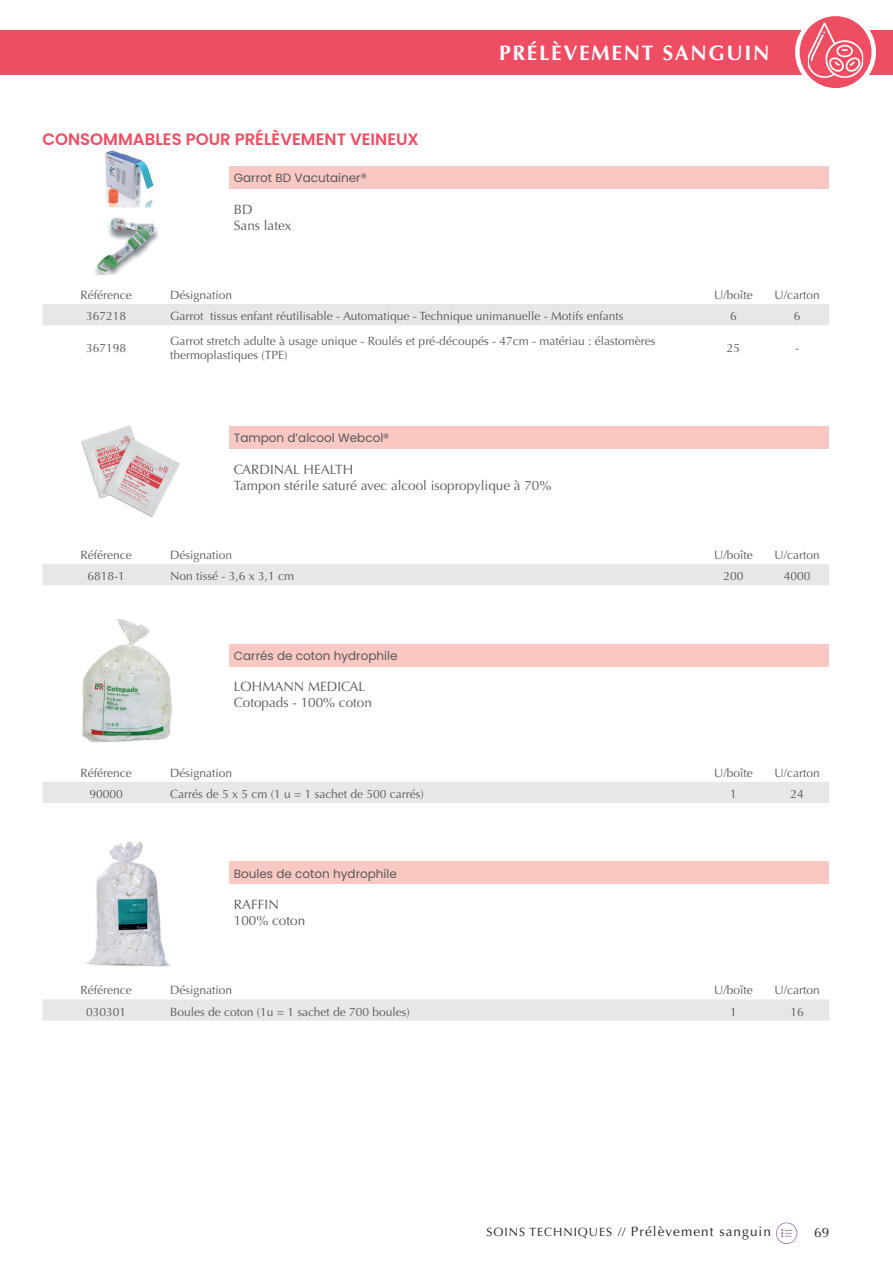
<style>
.page{position:relative;width:893px;height:1263px;background:#fff}
.page>*{position:absolute;margin:0;border:0;box-sizing:border-box;transform-origin:0 0}
.t1{font:700 21px "Optima";letter-spacing:.08em;color:#fff}
.t2{font:600 16.5px "Poppins";color:#ef4d63}
.t3{font:13.5px/15.8px "Optima";color:#57585a}
.t4{font:13.5px "Optima";letter-spacing:.08em;color:#231f20}
.t5{font:12px/14.4px "Optima";color:#57585a}
.t6{font:12px "Poppins";color:#57585a}
.s1{font-size:12px}
</style>
<div class="page">
<div style="left:0;top:30px;width:893px;height:44px;background:#ef4d63"></div>
<svg style="left:795px;top:16px;width:81px;height:72px"></svg>
<div style="left:230px;top:166px;width:599px;height:23px;background:#fac8c3"></div>
<div style="left:230px;top:426px;width:599px;height:23px;background:#fac8c3"></div>
<div style="left:230px;top:644px;width:599px;height:22px;background:#fac8c3"></div>
<div style="left:230px;top:861px;width:599px;height:23px;background:#fac8c3"></div>
<div style="left:43px;top:304px;width:786px;height:21px;background:#e6e7e9"></div>
<div style="left:43px;top:564px;width:786px;height:21px;background:#e6e7e9"></div>
<div style="left:43px;top:782px;width:786px;height:21px;background:#e6e7e9"></div>
<div style="left:43px;top:999px;width:786px;height:21px;background:#e6e7e9"></div>
<img style="left:95px;top:150px;width:64px;height:125px">
<img style="left:81px;top:425px;width:99px;height:92px">
<img style="left:86px;top:842px;width:85px;height:125px">
<img style="left:82px;top:619px;width:90px;height:123px">
<svg style="left:776px;top:1222px;width:21px;height:22px"></svg>
<h2 class="t2" style="left:43px;top:130px;width:378px">CONSOMMABLES POUR PRÉLÈVEMENT VEINEUX</h2>
<p class="t6" style="left:234px;top:171px;width:135px">Garrot BD Vacutainer®</p>
<p class="t3" style="left:234px;top:201px;width:59px">BD<br>Sans latex</p>
<h1 class="t1" style="left:499px;top:40px;width:272px">PRÉLÈVEMENT SANGUIN</h1>
<p class="t5" style="left:81px;top:288px;width:53px">Référence</p>
<p class="t5" style="left:170px;top:288px;width:64px">Désignation</p>
<p class="t5" style="left:714px;top:288px;width:40px">U/boîte</p>
<p class="t5" style="left:775px;top:288px;width:47px">U/carton</p>
<p class="t5" style="left:86px;top:309px;width:42px">367218</p>
<p class="t5" style="left:170px;top:309px;width:455px">Garrot tissus enfant réutilisable - Automatique - Technique unimanuelle - Motifs enfants</p>
<p class="t5" style="left:730px;top:309px;width:8px">6</p>
<p class="t5" style="left:794px;top:309px;width:8px">6</p>
<p class="t5" style="left:86px;top:341px;width:42px">367198</p>
<p class="t5" style="left:170px;top:334px;width:487px">Garrot stretch adulte à usage unique - Roulés et pré-découpés - 47cm - matériau : élastomères thermoplastiques (TPE)</p>
<p class="t5" style="left:727px;top:341px;width:15px">25</p>
<p class="t5" style="left:795px;top:341px;width:5px">-</p>
<p class="t6" style="left:234px;top:431px;width:157px">Tampon d’alcool Webcol®</p>
<p class="t3" style="left:234px;top:462px;width:319px">CARDINAL HEALTH<br>Tampon stérile saturé avec alcool isopropylique à 70%</p>
<p class="t5" style="left:81px;top:548px;width:53px">Référence</p>
<p class="t5" style="left:170px;top:548px;width:64px">Désignation</p>
<p class="t5" style="left:714px;top:548px;width:40px">U/boîte</p>
<p class="t5" style="left:775px;top:548px;width:47px">U/carton</p>
<p class="t5" style="left:88px;top:569px;width:39px">6818-1</p>
<p class="t5" style="left:170px;top:569px;width:126px">Non tissé - 3,6 x 3,1 cm</p>
<p class="t5" style="left:723px;top:569px;width:22px">200</p>
<p class="t5" style="left:784px;top:569px;width:28px">4000</p>
<p class="t6" style="left:234px;top:649px;width:165px">Carrés de coton hydrophile</p>
<p class="t3" style="left:234px;top:679px;width:140px">LOHMANN MEDICAL<br>Cotopads - 100% coton</p>
<p class="t5" style="left:81px;top:765px;width:53px">Référence</p>
<p class="t5" style="left:170px;top:765px;width:64px">Désignation</p>
<p class="t5" style="left:714px;top:765px;width:40px">U/boîte</p>
<p class="t5" style="left:775px;top:765px;width:47px">U/carton</p>
<p class="t5" style="left:90px;top:787px;width:35px">90000</p>
<p class="t5" style="left:170px;top:787px;width:255px">Carrés de 5 x 5 cm (1 u = 1 sachet de 500 carrés)</p>
<p class="t5" style="left:730px;top:787px;width:8px">1</p>
<p class="t5" style="left:791px;top:787px;width:15px">24</p>
<p class="t6" style="left:234px;top:866px;width:165px">Boules de coton hydrophile</p>
<p class="t3" style="left:234px;top:897px;width:73px">RAFFIN<br>100% coton</p>
<p class="t5" style="left:81px;top:983px;width:53px">Référence</p>
<p class="t5" style="left:170px;top:983px;width:64px">Désignation</p>
<p class="t5" style="left:714px;top:983px;width:40px">U/boîte</p>
<p class="t5" style="left:775px;top:983px;width:47px">U/carton</p>
<p class="t5" style="left:86px;top:1004px;width:42px">030301</p>
<p class="t5" style="left:170px;top:1004px;width:241px">Boules de coton (1u = 1 sachet de 700 boules)</p>
<p class="t5" style="left:730px;top:1004px;width:8px">1</p>
<p class="t5" style="left:791px;top:1004px;width:15px">16</p>
<p class="t4" style="left:487px;top:1223px;width:286px"><span class="s1">SOINS TECHNIQUES //</span> Prélèvement sanguin</p>
<p class="t4" style="left:814px;top:1225px;width:17px">69</p>
</div>
